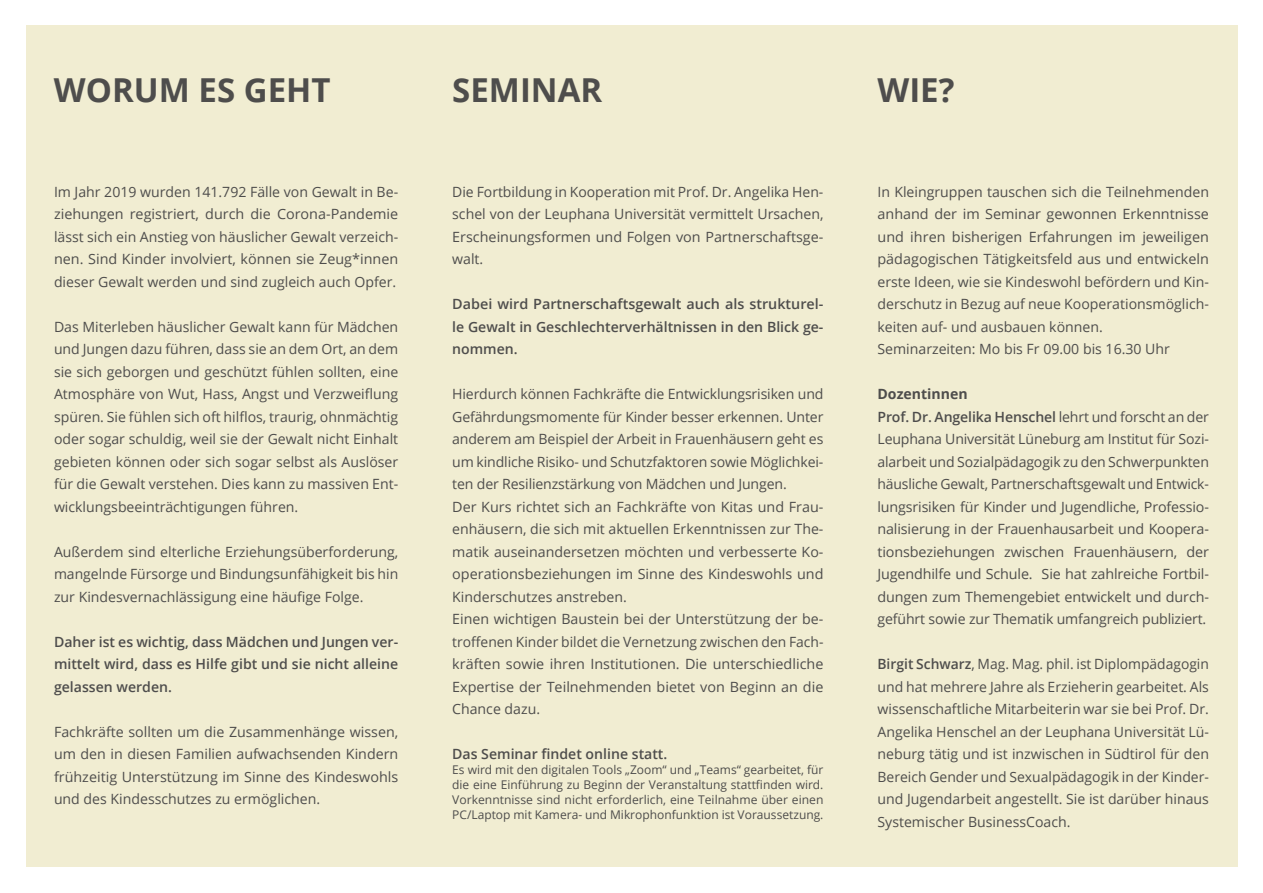
<style>
.page{position:relative;width:1263px;height:893px;background:#fff}
.page>*{position:absolute;margin:0;border:0;box-sizing:border-box;transform-origin:0 0}
.t1{font:700 33px "Open Sans";color:#4e4d4c}
.t2{font:14.1px/22.5px "Open Sans";color:#4e4d4c;text-align:justify}
.t3{font:600 14.1px/22.5px "Open Sans";color:#4e4d4c;text-align:justify}
.t4{font:12px/15px "Open Sans";color:#4e4d4c;text-align:justify}
.s1{font-weight:700}
.s2{font-weight:600}
</style>
<div class="page">
<div style="left:26px;top:26px;width:1211px;height:841px;background:#f1edd2"></div>
<h1 class="t1" style="left:54px;top:67px;width:278px">WORUM ES GEHT</h1>
<h1 class="t1" style="left:452px;top:67px;width:152px">SEMINAR</h1>
<h1 class="t1" style="left:877px;top:67px;width:79px">WIE?</h1>
<p class="t2" style="left:54px;top:180px;width:346px">Im Jahr 2019 wurden 141.792 Fälle von Gewalt in Be&shy;ziehungen registriert, durch die Corona-Pandemie lässt sich ein Anstieg von häuslicher Gewalt verzeich&shy;nen. Sind Kinder involviert, können sie Zeug*innen dieser Gewalt werden und sind zugleich auch Opfer.</p>
<p class="t2" style="left:54px;top:315px;width:346px">Das Miterleben häuslicher Gewalt kann für Mädchen und Jungen dazu führen, dass sie an dem Ort, an dem sie sich geborgen und geschützt fühlen sollten, eine Atmosphäre von Wut, Hass, Angst und Verzweiflung spüren. Sie fühlen sich oft hilflos, traurig, ohnmächtig oder sogar schuldig, weil sie der Gewalt nicht Einhalt gebieten können oder sich sogar selbst als Auslöser für die Gewalt verstehen. Dies kann zu massiven Ent&shy;wicklungsbeeinträchtigungen führen.</p>
<p class="t2" style="left:54px;top:540px;width:346px">Außerdem sind elterliche Erziehungsüberforderung, mangelnde Fürsorge und Bindungsunfähigkeit bis hin zur Kindesvernachlässigung eine häufige Folge.</p>
<p class="t3" style="left:54px;top:630px;width:346px">Daher ist es wichtig, dass Mädchen und Jungen ver&shy;mittelt wird, dass es Hilfe gibt und sie nicht alleine gelassen werden.</p>
<p class="t2" style="left:54px;top:720px;width:346px">Fachkräfte sollten um die Zusammenhänge wissen, um den in diesen Familien aufwachsenden Kindern frühzeitig Unterstützung im Sinne des Kindeswohls und des Kindesschutzes zu ermöglichen.</p>
<p class="t2" style="left:452px;top:180px;width:373px">Die Fortbildung in Kooperation mit Prof. Dr. Angelika Hen&shy;schel von der Leuphana Universität vermittelt Ursachen, Erscheinungsformen und Folgen von Partnerschaftsge&shy;walt.</p>
<p class="t3" style="left:452px;top:292px;width:373px">Dabei wird Partnerschaftsgewalt auch als strukturel&shy;le Gewalt in Geschlechterverhältnissen in den Blick ge&shy;nommen.</p>
<p class="t2" style="left:452px;top:382px;width:373px;text-align:left">Hierdurch können Fachkräfte die Entwicklungsrisiken und Gefährdungsmomente für Kinder besser erkennen. Unter anderem am Beispiel der Arbeit in Frauenhäusern geht es um kindliche Risiko- und Schutzfaktoren sowie Möglichkei&shy;ten der Resilienzstärkung von Mädchen und Jungen.<br>Der Kurs richtet sich an Fachkräfte von Kitas und Frau&shy;enhäusern, die sich mit aktuellen Erkenntnissen zur The&shy;matik auseinandersetzen möchten und verbesserte Ko&shy;operationsbeziehungen im Sinne des Kindeswohls und Kinderschutzes anstreben.<br>Einen wichtigen Baustein bei der Unterstützung der be&shy;troffenen Kinder bildet die Vernetzung zwischen den Fach&shy;kräften sowie ihren Institutionen. Die unterschiedliche Expertise der Teilnehmenden bietet von Beginn an die Chance dazu.</p>
<p class="t3" style="left:452px;top:742px;width:217px">Das Seminar findet online statt.</p>
<p class="t4" style="left:452px;top:762px;width:373px">Es wird mit den digitalen Tools „Zoom“ und „Teams“ gearbeitet, für die eine Einführung zu Beginn der Veranstaltung stattfinden wird.<br>Vorkenntnisse sind nicht erforderlich, eine Teilnahme über einen PC/Laptop mit Kamera- und Mikrophonfunktion ist Voraussetzung.</p>
<p class="t2" style="left:877px;top:180px;width:333px;text-align:left">In Kleingruppen tauschen sich die Teilnehmenden anhand der im Seminar gewonnen Erkenntnisse und ihren bisherigen Erfahrungen im jeweiligen pädagogischen Tätigkeitsfeld aus und entwickeln erste Ideen, wie sie Kindeswohl befördern und Kin&shy;derschutz in Bezug auf neue Kooperationsmöglich&shy;keiten auf- und ausbauen können.<br>Seminarzeiten: Mo bis Fr 09.00 bis 16.30 Uhr</p>
<p class="t2" style="left:877px;top:382px;width:333px;text-align:left"><span class="s1">Dozentinnen<br></span><span class="s2">Prof. Dr. Angelika Henschel</span> lehrt und forscht an der Leuphana Universität Lüneburg am Institut für Sozi&shy;alarbeit und Sozialpädagogik zu den Schwerpunkten häusliche Gewalt, Partnerschaftsgewalt und Entwick&shy;lungsrisiken für Kinder und Jugendliche, Professio&shy;nalisierung in der Frauenhausarbeit und Koopera&shy;tionsbeziehungen zwischen Frauenhäusern, der Jugendhilfe und Schule. Sie hat zahlreiche Fortbil&shy;dungen zum Themengebiet entwickelt und durch&shy;geführt sowie zur Thematik umfangreich publiziert.</p>
<p class="t2" style="left:877px;top:652px;width:333px"><span class="s2">Birgit Schwarz</span>, Mag. Mag. phil. ist Diplompädagogin und hat mehrere Jahre als Erzieherin gearbeitet. Als wissenschaftliche Mitarbeiterin war sie bei Prof. Dr.<br>Angelika Henschel an der Leuphana Universität Lü&shy;neburg tätig und ist inzwischen in Südtirol für den Bereich Gender und Sexualpädagogik in der Kinder&shy;und Jugendarbeit angestellt. Sie ist darüber hinaus Systemischer BusinessCoach.</p>
</div>
